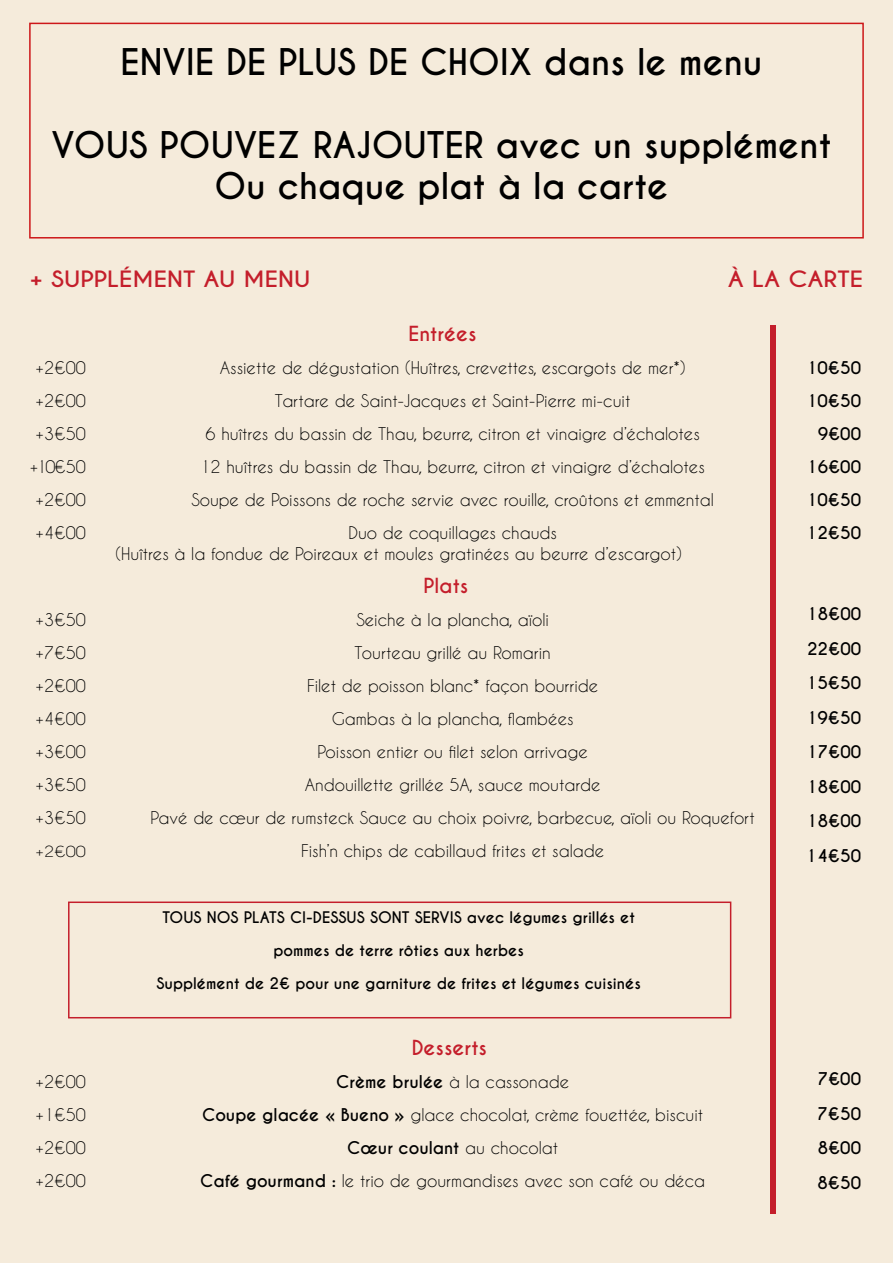
<style>
.page{position:relative;width:893px;height:1263px;background:#f5ebdb}
.page>*{position:absolute;margin:0;border:0;box-sizing:border-box;transform-origin:0 0}
.t1{font:700 34.5px/41.4px "Caviar Dreams";color:#000;text-align:center}
.t2{font:700 21.15px "Caviar Dreams";color:#c41e2b;scale:1.14 1}
.t3{font:700 19.5px "Caviar Dreams";color:#c41e2b}
.t4{font:16.5px/21px "Caviar Dreams";color:#000}
.t5{font:700 16.5px/34.5px "Caviar Dreams";color:#000;text-align:justify}
.t6{font:700 15px "Caviar Dreams";color:#000}
.t7{font:14.55px "Caviar Dreams";color:#000;scale:1.14 1}
.s1{font-weight:700}
.s2{font-weight:400}
</style>
<div class="page">
<div style="left:29px;top:23px;width:835px;height:216px;border:2px solid #cd1719"></div>
<div style="left:770px;top:325px;width:5px;height:889px;background:#c41e2b"></div>
<div style="left:68px;top:901px;width:663px;height:117px;border:2px solid #c41e2b"></div>
<h1 class="t1" style="left:121px;top:42px;width:643px">ENVIE DE PLUS DE CHOIX dans le menu</h1>
<h1 class="t1" style="left:51px;top:125px;width:781px">VOUS POUVEZ RAJOUTER avec un supplément<br>Ou chaque plat à la carte</h1>
<p class="t2" style="left:30px;top:266px;width:248px">+ SUPPLÉMENT AU MENU</p>
<p class="t2" style="left:728px;top:266px;width:120px">À LA CARTE</p>
<p class="t3" style="left:409px;top:321px;width:69px">Entrées</p>
<p class="t4" style="left:36px;top:356px;width:52px">+2€00</p>
<p class="t4" style="left:220px;top:356px;width:467px">Assiette de dégustation (Huîtres, crevettes, escargots de mer*)</p>
<p class="t4" style="left:36px;top:389px;width:52px">+2€00</p>
<p class="t4" style="left:275px;top:389px;width:357px">Tartare de Saint-Jacques et Saint-Pierre mi-cuit</p>
<p class="t4" style="left:36px;top:422px;width:52px">+3€50</p>
<p class="t4" style="left:206px;top:422px;width:496px">6 huîtres du bassin de Thau, beurre, citron et vinaigre d’échalotes</p>
<p class="t4" style="left:30px;top:455px;width:57px">+10€50</p>
<p class="t4" style="left:201px;top:455px;width:506px">12 huîtres du bassin de Thau, beurre, citron et vinaigre d’échalotes</p>
<p class="t4" style="left:36px;top:488px;width:52px">+2€00</p>
<p class="t4" style="left:191px;top:488px;width:524px">Soupe de Poissons de roche servie avec rouille, croûtons et emmental</p>
<p class="t4" style="left:36px;top:521px;width:52px">+4€00</p>
<p class="t4" style="left:116px;top:521px;width:568px;text-indent:233px">Duo de coquillages chauds<br>(Huîtres à la fondue de Poireaux et moules gratinées au beurre d’escargot)</p>
<p class="t3" style="left:424px;top:573px;width:46px">Plats</p>
<p class="t4" style="left:36px;top:608px;width:52px">+3€50</p>
<p class="t4" style="left:356px;top:608px;width:194px">Seiche à la plancha, aïoli</p>
<p class="t4" style="left:36px;top:641px;width:52px">+7€50</p>
<p class="t4" style="left:354px;top:641px;width:198px">Tourteau grillé au Romarin</p>
<p class="t4" style="left:36px;top:674px;width:52px">+2€00</p>
<p class="t4" style="left:307px;top:674px;width:293px">Filet de poisson blanc* façon bourride</p>
<p class="t4" style="left:36px;top:707px;width:52px">+4€00</p>
<p class="t4" style="left:332px;top:707px;width:243px">Gambas à la plancha, flambées</p>
<p class="t4" style="left:36px;top:740px;width:52px">+3€00</p>
<p class="t4" style="left:318px;top:740px;width:272px">Poisson entier ou filet selon arrivage</p>
<p class="t4" style="left:36px;top:773px;width:52px">+3€50</p>
<p class="t4" style="left:305px;top:773px;width:297px">Andouillette grillée 5A, sauce moutarde</p>
<p class="t4" style="left:36px;top:806px;width:52px">+3€50</p>
<p class="t4" style="left:151px;top:806px;width:606px">Pavé de cœur de rumsteck Sauce au choix poivre, barbecue, aïoli ou Roquefort</p>
<p class="t7" style="left:36px;top:842px;width:46px">+2€00</p>
<p class="t4" style="left:301px;top:839px;width:305px">Fish’n chips de cabillaud frites et salade</p>
<p class="t6" style="left:162px;top:908px;width:474px">TOUS NOS PLATS CI-DESSUS SONT SERVIS avec légumes grillés et</p>
<p class="t6" style="left:273px;top:941px;width:252px">pommes de terre rôties aux herbes</p>
<p class="t6" style="left:157px;top:974px;width:486px">Supplément de 2€ pour une garniture de frites et légumes cuisinés</p>
<p class="t3" style="left:412px;top:1035px;width:77px">Desserts</p>
<p class="t4" style="left:36px;top:1070px;width:52px">+2€00</p>
<p class="t4" style="left:336px;top:1070px;width:234px"><span class="s1">Crème brulée</span> à la cassonade</p>
<p class="t4" style="left:36px;top:1103px;width:52px">+1€50</p>
<p class="t4" style="left:202px;top:1103px;width:503px"><span class="s1">Coupe glacée « Bueno »</span> glace chocolat, crème fouettée, biscuit</p>
<p class="t4" style="left:36px;top:1136px;width:52px">+2€00</p>
<p class="t5" style="left:347px;top:1131px;width:213px">Cœur coulant <span class="s2">au chocolat</span></p>
<p class="t4" style="left:36px;top:1169px;width:52px">+2€00</p>
<p class="t4" style="left:200px;top:1169px;width:506px"><span class="s1">Café gourmand :</span> le trio de gourmandises avec son café ou déca</p>
<p class="t5" style="left:806px;top:352px;width:57px;line-height:33px;text-align:right">10€50<br>10€50<br>9€00<br>16€00<br>10€50<br>12€50</p>
<p class="t5" style="left:806px;top:597px;width:57px">18€00<br>22€00<br>15€50<br>19€50<br>17€00<br>18€00<br>18€00<br>14€50</p>
<p class="t5" style="left:817px;top:1062px;width:45px">7€00<br>7€50<br>8€00<br>8€50</p>
</div>
